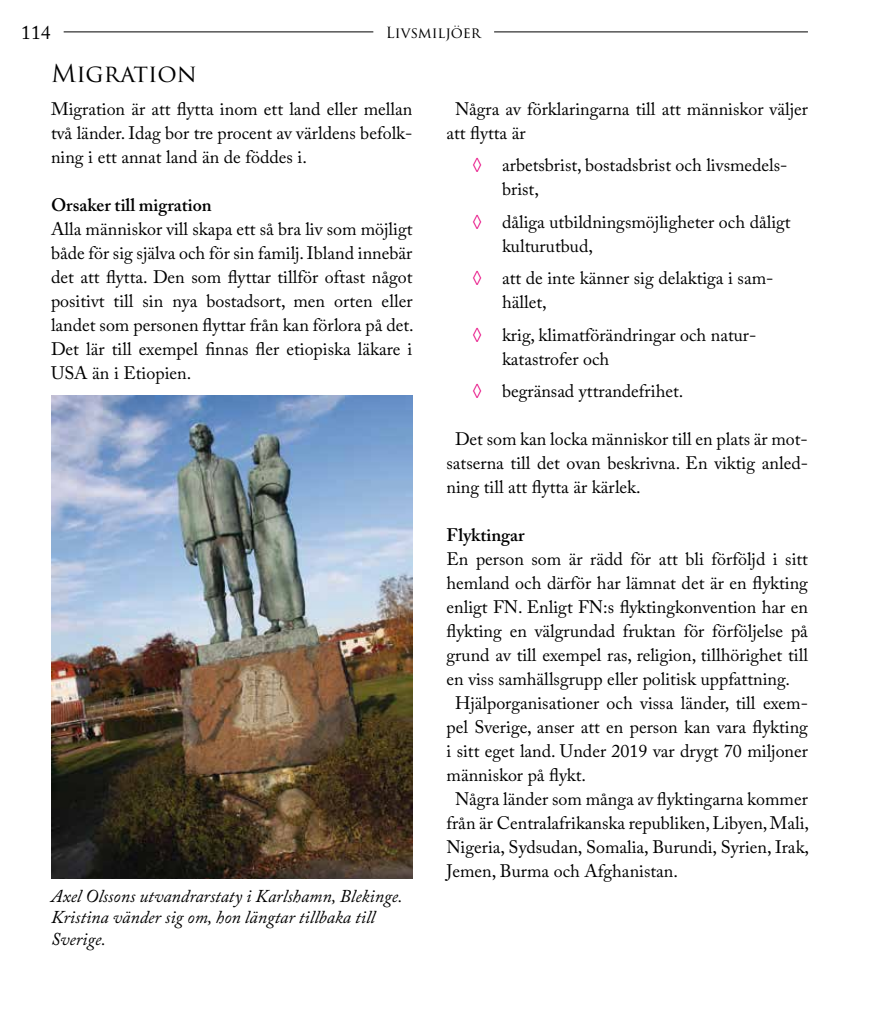
<style>
.page{position:relative;width:893px;height:1012px;background:#fff}
.page>*{position:absolute;margin:0;border:0;box-sizing:border-box;transform-origin:0 0}
.t1{font:24px "Trajan Pro 3";letter-spacing:-.005em;color:#000}
.t2{font:19.5px "Adobe Caslon Pro";color:#000}
.t3{font:18px/24px "Adobe Caslon Pro";color:#000}
.t4{font:italic 18px/21.6px "Adobe Caslon Pro";color:#000}
.t5{font:600 18px "Adobe Caslon Pro";color:#000}
.t6{font:15px "Trajan Pro 3";letter-spacing:-.005em;color:#000}
.s1{color:#e6007d}
</style>
<div class="page">
<hr style="left:494px;top:32px;width:314px;height:1px;background:#000">
<hr style="left:64px;top:32px;width:309px;height:1px;background:#000">
<img style="left:51px;top:395px;width:361px;height:483px">
<p class="t2" style="left:21px;top:21px;width:31px">114</p>
<p class="t6" style="left:386px;top:22px;width:96px">Livsmiljöer</p>
<h1 class="t1" style="left:51px;top:57px;width:147px">Migration</h1>
<p class="t3" style="left:51px;top:97px;width:363px;text-align:justify">Migration är att flytta inom ett land eller mellan två länder. Idag bor tre procent av världens befolk&shy;ning i ett annat land än de föddes i.</p>
<p class="t5" style="left:51px;top:194px;width:162px">Orsaker till migration</p>
<p class="t3" style="left:51px;top:217px;width:364px;text-align:justify">Alla människor vill skapa ett så bra liv som möjligt både för sig själva och för sin familj. Ibland innebär det att flytta. Den som flyttar tillför oftast något positivt till sin nya bostadsort, men orten eller landet som personen flyttar från kan förlora på det.<br>Det lär till exempel finnas fler etiopiska läkare i USA än i Etiopien.</p>
<p class="t3" style="left:446px;top:97px;width:363px;text-indent:8px">Några av förklaringarna till att människor väljer att flytta är</p>
<p class="t3" style="left:502px;top:153px;width:287px;text-indent:-30px"><span class="s1">◊</span> arbetsbrist, bostadsbrist och livsmedels&shy;brist,</p>
<p class="t3" style="left:502px;top:210px;width:290px;text-indent:-30px"><span class="s1">◊</span> dåliga utbildningsmöjligheter och dåligt kulturutbud,</p>
<p class="t3" style="left:502px;top:266px;width:273px;text-indent:-30px"><span class="s1">◊</span> att de inte känner sig delaktiga i sam&shy;hället,</p>
<p class="t3" style="left:502px;top:323px;width:256px;text-indent:-30px"><span class="s1">◊</span> krig, klimatförändringar och natur&shy;katastrofer och</p>
<p class="t3" style="left:472px;top:379px;width:213px"><span class="s1">◊</span> begränsad yttrandefrihet.</p>
<p class="t3" style="left:446px;top:427px;width:363px;text-align:justify;text-indent:8px">Det som kan locka människor till en plats är mot&shy;satserna till det ovan beskrivna. En viktig anled&shy;ning till att flytta är kärlek.</p>
<p class="t5" style="left:446px;top:525px;width:80px">Flyktingar</p>
<p class="t3" style="left:446px;top:547px;width:363px">En person som är rädd för att bli förföljd i sitt</p>
<p class="t3" style="left:446px;top:571px;width:363px">hemland och därför har lämnat det är en flykting</p>
<p class="t3" style="left:446px;top:595px;width:363px">enligt FN. Enligt FN:s flyktingkonvention har en</p>
<p class="t3" style="left:446px;top:619px;width:363px">flykting en välgrundad fruktan för förföljelse på</p>
<p class="t3" style="left:446px;top:643px;width:363px">grund av till exempel ras, religion, tillhörighet till</p>
<p class="t3" style="left:446px;top:667px;width:345px">en viss samhällsgrupp eller politisk uppfattning.</p>
<p class="t3" style="left:455px;top:691px;width:354px">Hjälporganisationer och vissa länder, till exem-</p>
<p class="t3" style="left:446px;top:715px;width:363px">pel Sverige, anser att en person kan vara flykting</p>
<p class="t3" style="left:446px;top:739px;width:363px">i sitt eget land. Under 2019 var drygt 70 miljoner</p>
<p class="t3" style="left:446px;top:763px;width:141px">människor på flykt.</p>
<p class="t3" style="left:455px;top:787px;width:354px">Några länder som många av flyktingarna kommer</p>
<p class="t3" style="left:446px;top:811px;width:364px">från är Centralafrikanska republiken, Libyen, Mali,</p>
<p class="t3" style="left:446px;top:835px;width:364px">Nigeria, Sydsudan, Somalia, Burundi, Syrien, Irak,</p>
<p class="t3" style="left:446px;top:859px;width:233px">Jemen, Burma och Afghanistan.</p>
<p class="t4" style="left:51px;top:885px;width:353px">Axel Olssons utvandrarstaty i Karlshamn, Blekinge.<br>Kristina vänder sig om, hon längtar tillbaka till<br>Sverige.</p>
</div>
